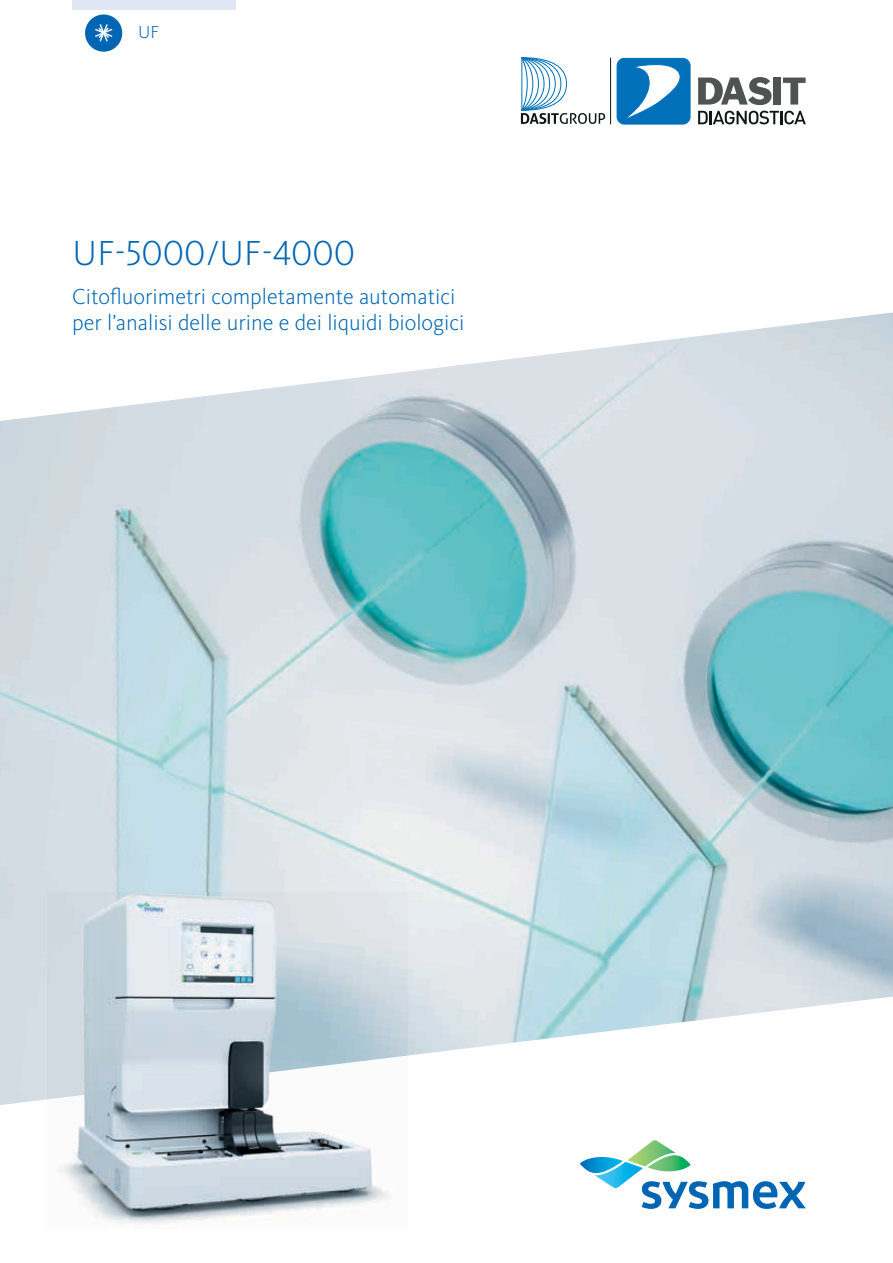
<style>
.page{position:relative;width:893px;height:1263px;background:#fff}
.page>*{position:absolute;margin:0;border:0;box-sizing:border-box;transform-origin:0 0}
.t1{font:300 36px "Kievit Pro";color:#0066b3}
.t2{font:300 22.5px/25.5px "Kievit Pro";color:#0066b3}
.t3{font:300 18px "Kievit Pro";color:#0066b3}
</style>
<div class="page">
<img style="left:0;top:312px;width:893px;height:793px">
<img style="left:48px;top:892px;width:359px;height:332px">
<div style="left:72px;top:0;width:164px;height:10px;background:#e1e6f4"></div>
<div style="left:85px;top:14px;width:37px;height:38px;background:#0066b3;border-radius:50%"></div>
<svg style="left:95px;top:24px;width:17px;height:18px"></svg>
<svg style="left:580px;top:1140px;width:226px;height:69px"></svg>
<div style="left:617px;top:58px;width:73px;height:66px;background:#0070ba;border-radius:7px"></div>
<div style="left:617px;top:58px;width:73px;height:66px;border:1px solid #0070ba;border-radius:7px"></div>
<svg style="left:627px;top:64px;width:53px;height:54px"></svg>
<svg style="left:698px;top:77px;width:73px;height:28px"></svg>
<div style="left:773px;top:78px;width:8px;height:27px;background:#4f5352"></div>
<svg style="left:783px;top:78px;width:23px;height:27px"></svg>
<svg style="left:698px;top:111px;width:108px;height:13px"></svg>
<hr style="left:610px;top:58px;width:1px;height:66px;background:#111617">
<svg style="left:521px;top:57px;width:84px;height:67px"></svg>
<p class="t3" style="left:138px;top:21px;width:22px">UF</p>
<h1 class="t1" style="left:72px;top:232px;width:284px">UF-5000/UF-4000</h1>
<p class="t2" style="left:72px;top:284px;width:394px">Citofluorimetri completamente automatici per l’analisi delle urine e dei liquidi biologici</p>
</div>
